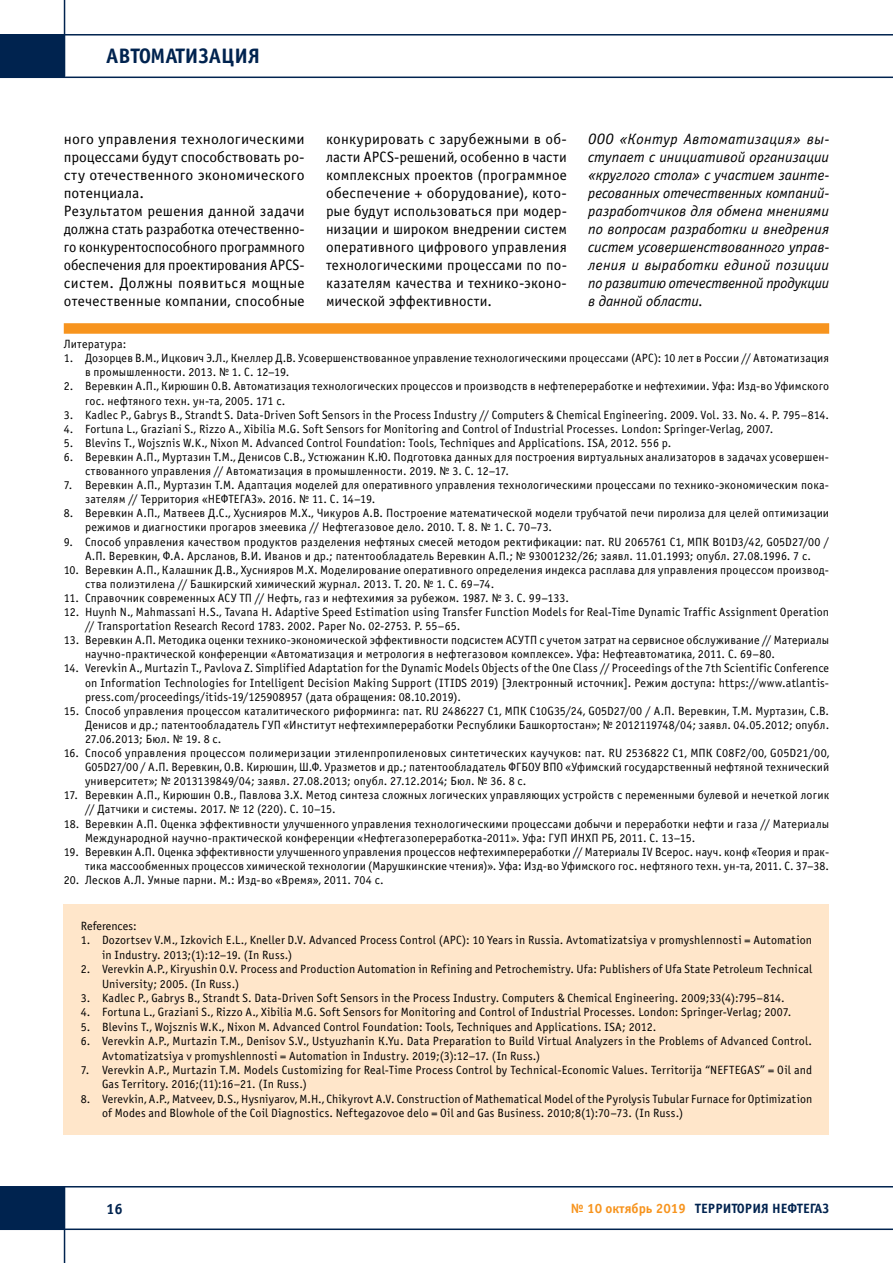
<style>
.page{position:relative;width:893px;height:1263px;background:#fff}
.page>*{position:absolute;margin:0;border:0;box-sizing:border-box;transform-origin:0 0}
.t1{font:700 21px "Officina Sans C";color:#00234f}
.t2{font:15px/18px "Officina Sans C";letter-spacing:.005em;color:#000;text-align:justify}
.t3{font:15px/18px "Officina Sans C";letter-spacing:.005em;color:#000;scale:1.05 1}
.t4{font:italic 15px/18px "Officina Sans C";letter-spacing:-.01em;color:#000;text-align:justify}
.t5{font:700 15px "Officina Sans C";color:#00234f}
.t6{font:700 13.5px "Officina Sans C";color:#00234f}
.t7{font:12px/14.1px "Officina Sans C";letter-spacing:.015em;color:#000}
.s1{color:#f7941e}
</style>
<div class="page">
<hr style="left:0;top:77px;width:893px;height:1px;background:#00234f">
<hr style="left:64px;top:0;width:1px;height:77px;background:#00234f">
<hr style="left:0;top:34px;width:893px;height:2px;background:#00234f">
<div style="left:0;top:35px;width:64px;height:42px;background:#00234f"></div>
<hr style="left:0;top:1186px;width:893px;height:1px;background:#00234f">
<hr style="left:64px;top:1186px;width:1px;height:77px;background:#00234f">
<hr style="left:0;top:1228px;width:893px;height:2px;background:#00234f">
<div style="left:0;top:1187px;width:64px;height:42px;background:#00234f"></div>
<div style="left:64px;top:904px;width:765px;height:230px;background:#ffe6ca"></div>
<div style="left:64px;top:323px;width:765px;height:11px;background:#f7941e"></div>
<h1 class="t1" style="left:106px;top:44px;width:155px">АВТОМАТИЗАЦИЯ</h1>
<p class="t3" style="left:64px;top:130px;width:231px">ного управления технологическими процессами будут способствовать ро&shy;сту отечественного экономического потенциала.<br>Результатом решения данной задачи должна стать разработка отечественно&shy;го конкурентоспособного программного обеспечения для проектирования АРСS&shy;систем. Должны появиться мощные отечественные компании, способные</p>
<p class="t2" style="left:326px;top:130px;width:242px">конкурировать с зарубежными в об&shy;ласти АРСS-решений, особенно в части комплексных проектов (программное обеспечение + оборудование), кото&shy;рые будут использоваться при модер&shy;низации и широком внедрении систем оперативного цифрового управления технологическими процессами по по&shy;казателям качества и технико-эконо&shy;мической эффективности.</p>
<p class="t4" style="left:588px;top:130px;width:242px">ООО «Контур Автоматизация» вы&shy;ступает с инициативой организации «круглого стола» с участием заинте&shy;ресованных отечественных компаний&shy;разработчиков для обмена мнениями по вопросам разработки и внедрения систем усовершенствованного управ&shy;ления и выработки единой позиции по развитию отечественной продукции в данной области.</p>
<p class="t7" style="left:64px;top:337px;width:64px">Литература:</p>
<p class="t7" style="left:85px;top:351px;width:746px;text-indent:-21px">1. Дозорцев В.М., Ицкович Э.Л., Кнеллер Д.В. Усовершенствованное управление технологическими процессами (АРС): 10 лет в России // Автоматизация в промышленности. 2013. № 1. С. 12–19.</p>
<p class="t7" style="left:85px;top:380px;width:746px;text-indent:-21px">2. Веревкин А.П., Кирюшин О.В. Автоматизация технологических процессов и производств в нефтепереработке и нефтехимии. Уфа: Изд-во Уфимского гос. нефтяного техн. ун-та, 2005. 171 с.</p>
<p class="t7" style="left:64px;top:408px;width:767px">3. Kadlec P., Gabrys B., Strandt S. Data-Driven Soft Sensors in the Process Industry // Computers &amp; Chemical Engineering. 2009. Vol. 33. No. 4. P. 795–814.</p>
<p class="t7" style="left:64px;top:422px;width:711px">4. Fortuna L., Graziani S., Rizzo A., Xibilia M.G. Soft Sensors for Monitoring and Control of Industrial Processes. London: Springer-Verlag, 2007.</p>
<p class="t7" style="left:64px;top:436px;width:609px">5. Blevins T., Wojsznis W.K., Nixon M. Advanced Control Foundation: Tools, Techniques and Applications. ISA, 2012. 556 p.</p>
<p class="t7" style="left:85px;top:450px;width:746px;text-indent:-21px">6. Веревкин А.П., Муртазин Т.М., Денисов С.В., Устюжанин К.Ю. Подготовка данных для построения виртуальных анализаторов в задачах усовершен&shy;ствованного управления // Автоматизация в промышленности. 2019. № 3. С. 12–17.</p>
<p class="t7" style="left:85px;top:478px;width:746px;text-indent:-21px">7. Веревкин А.П., Муртазин Т.М. Адаптация моделей для оперативного управления технологическими процессами по технико-экономическим пока&shy;зателям // Территория «НЕФТЕГАЗ». 2016. № 11. С. 14–19.</p>
<p class="t7" style="left:85px;top:506px;width:746px;text-indent:-21px">8. Веревкин А.П., Матвеев Д.С., Хуснияров М.Х., Чикуров А.В. Построение математической модели трубчатой печи пиролиза для целей оптимизации режимов и диагностики прогаров змеевика // Нефтегазовое дело. 2010. Т. 8. № 1. С. 70–73.</p>
<p class="t7" style="left:64px;top:535px;width:767px;text-align:center">9. Способ управления качеством продуктов разделения нефтяных смесей методом ректификации: пат. RU 2065761 С1, МПК B01D3/42, G05D27/00 /<br>А.П. Веревкин, Ф.А. Арсланов, В.И. Иванов и др.; патентообладатель Веревкин А.П.; № 93001232/26; заявл. 11.01.1993; опубл. 27.08.1996. 7 с.</p>
<p class="t7" style="left:85px;top:563px;width:746px;text-indent:-21px">10. Веревкин А.П., Калашник Д.В., Хуснияров М.Х. Моделирование оперативного определения индекса расплава для управления процессом производ&shy;ства полиэтилена // Башкирский химический журнал. 2013. Т. 20. № 1. С. 69–74.</p>
<p class="t7" style="left:64px;top:591px;width:507px">11. Справочник современных АСУ ТП // Нефть, газ и нефтехимия за рубежом. 1987. № 3. С. 99–133.</p>
<p class="t7" style="left:85px;top:605px;width:746px;text-indent:-21px">12. Huynh N., Mahmassani H.S., Tavana H. Adaptive Speed Estimation using Transfer Function Models for Real-Time Dynamic Traffic Assignment Operation // Transportation Research Record 1783. 2002. Paper No. 02-2753. P. 55–65.</p>
<p class="t7" style="left:85px;top:633px;width:746px;text-indent:-21px">13. Веревкин А.П. Методика оценки технико-экономической эффективности подсистем АСУТП с учетом затрат на сервисное обслуживание // Материалы научно-практической конференции «Автоматизация и метрология в нефтегазовом комплексе». Уфа: Нефтеавтоматика, 2011. С. 69–80.</p>
<p class="t7" style="left:85px;top:662px;width:746px;text-align:justify;text-indent:-21px">14. Verevkin A., Murtazin T., Pavlova Z. Simplified Adaptation for the Dynamic Models Objects of the One Class // Proceedings of the 7th Scientific Conference on Information Technologies for Intelligent Decision Making Support (ITIDS 2019) [Электронный источник]. Режим доступа: https://www.atlantis&shy;press.com/proceedings/itids-19/125908957 (дата обращения: 08.10.2019).</p>
<p class="t7" style="left:85px;top:704px;width:746px;text-align:justify;text-indent:-21px">15. Способ управления процессом каталитического риформинга: пат. RU 2486227 С1, МПК C10G35/24, G05D27/00 / А.П. Веревкин, Т.М. Муртазин, С.В.<br>Денисов и др.; патентообладатель ГУП «Институт нефтехимпереработки Республики Башкортостан»; № 2012119748/04; заявл. 04.05.2012; опубл.<br>27.06.2013; Бюл. № 19. 8 с.</p>
<p class="t7" style="left:85px;top:746px;width:746px;text-align:justify;text-indent:-21px">16. Способ управления процессом полимеризации этиленпропиленовых синтетических каучуков: пат. RU 2536822 C1, МПК C08F2/00, G05D21/00, G05D27/00 / А.П. Веревкин, О.В. Кирюшин, Ш.Ф. Уразметов и др.; патентообладатель ФГБОУ ВПО «Уфимский государственный нефтяной технический университет»; № 2013139849/04; заявл. 27.08.2013; опубл. 27.12.2014; Бюл. № 36. 8 с.</p>
<p class="t7" style="left:85px;top:788px;width:746px;text-indent:-21px">17. Веревкин А.П., Кирюшин О.В., Павлова З.Х. Метод синтеза сложных логических управляющих устройств с переменными булевой и нечеткой логик // Датчики и системы. 2017. № 12 (220). С. 10–15.</p>
<p class="t7" style="left:85px;top:817px;width:746px;text-indent:-21px">18. Веревкин А.П. Оценка эффективности улучшенного управления технологическими процессами добычи и переработки нефти и газа // Материалы<br>Международной научно-практической конференции «Нефтегазопереработка-2011». Уфа: ГУП ИНХП РБ, 2011. С. 13–15.</p>
<p class="t7" style="left:64px;top:845px;width:767px;text-align:right">19. Веревкин А.П. Оценка эффективности улучшенного управления процессов нефтехимпереработки // Материалы IV Всерос. науч. конф «Теория и прак&shy;тика массообменных процессов химической технологии (Марушкинские чтения)». Уфа: Изд-во Уфимского гос. нефтяного техн. ун-та, 2011. С. 37–38.</p>
<p class="t7" style="left:64px;top:873px;width:321px">20. Лесков А.Л. Умные парни. М.: Изд-во «Время», 2011. 704 с.</p>
<p class="t7" style="left:81px;top:919px;width:57px">References:</p>
<p class="t7" style="left:102px;top:933px;width:712px;text-indent:-21px">1. Dozortsev V.M., Izkovich E.L., Kneller D.V. Advanced Process Control (АРС): 10 Years in Russia. Avtomatizatsiya v promyshlennosti = Automation in Industry. 2013;(1):12–19. (In Russ.)</p>
<p class="t7" style="left:102px;top:962px;width:712px;text-indent:-21px">2. Verevkin А.P., Kiryushin О.V. Process and Production Automation in Refining and Petrochemistry. Ufa: Publishers of Ufa State Petroleum Technical<br>University; 2005. (In Russ.)</p>
<p class="t7" style="left:81px;top:991px;width:706px">3. Kadlec P., Gabrys B., Strandt S. Data-Driven Soft Sensors in the Process Industry. Computers &amp; Chemical Engineering. 2009;33(4):795–814.</p>
<p class="t7" style="left:81px;top:1005px;width:712px">4. Fortuna L., Graziani S., Rizzo A., Xibilia M.G. Soft Sensors for Monitoring and Control of Industrial Processes. London: Springer-Verlag; 2007.</p>
<p class="t7" style="left:81px;top:1020px;width:577px">5. Blevins T., Wojsznis W.K., Nixon M. Advanced Control Foundation: Tools, Techniques and Applications. ISA; 2012.</p>
<p class="t7" style="left:102px;top:1034px;width:712px;text-indent:-21px">6. Verevkin А.P., Murtazin T.M., Denisov S.V., Ustyuzhanin К.Yu. Data Preparation to Build Virtual Analyzers in the Problems of Advanced Control.<br>Avtomatizatsiya v promyshlennosti = Automation in Industry. 2019;(3):12–17. (In Russ.)</p>
<p class="t7" style="left:102px;top:1063px;width:712px;text-indent:-21px">7. Verevkin A.P., Murtazin T.M. Models Customizing for Real-Time Process Control by Technical-Economic Values. Territorija “NEFTEGAS” = Oil and<br>Gas Territory. 2016;(11):16–21. (In Russ.)</p>
<p class="t7" style="left:102px;top:1092px;width:712px;text-indent:-21px">8. Verevkin, A.P., Matveev, D.S., Hysniyarov, M.H., Chikyrovt A.V. Construction of Mathematical Model of the Pyrolysis Tubular Furnace for Optimization of Modes and Blowhole of the Coil Diagnostics. Neftegazovoe delo = Oil and Gas Business. 2010;8(1):70–73. (In Russ.)</p>
<p class="t5" style="left:106px;top:1200px;width:18px">16</p>
<p class="t6" style="left:571px;top:1201px;width:260px"><span class="s1">№ 10 октябрь 2019</span> ТЕРРИТОРИЯ НЕФТЕГАЗ</p>
</div>
